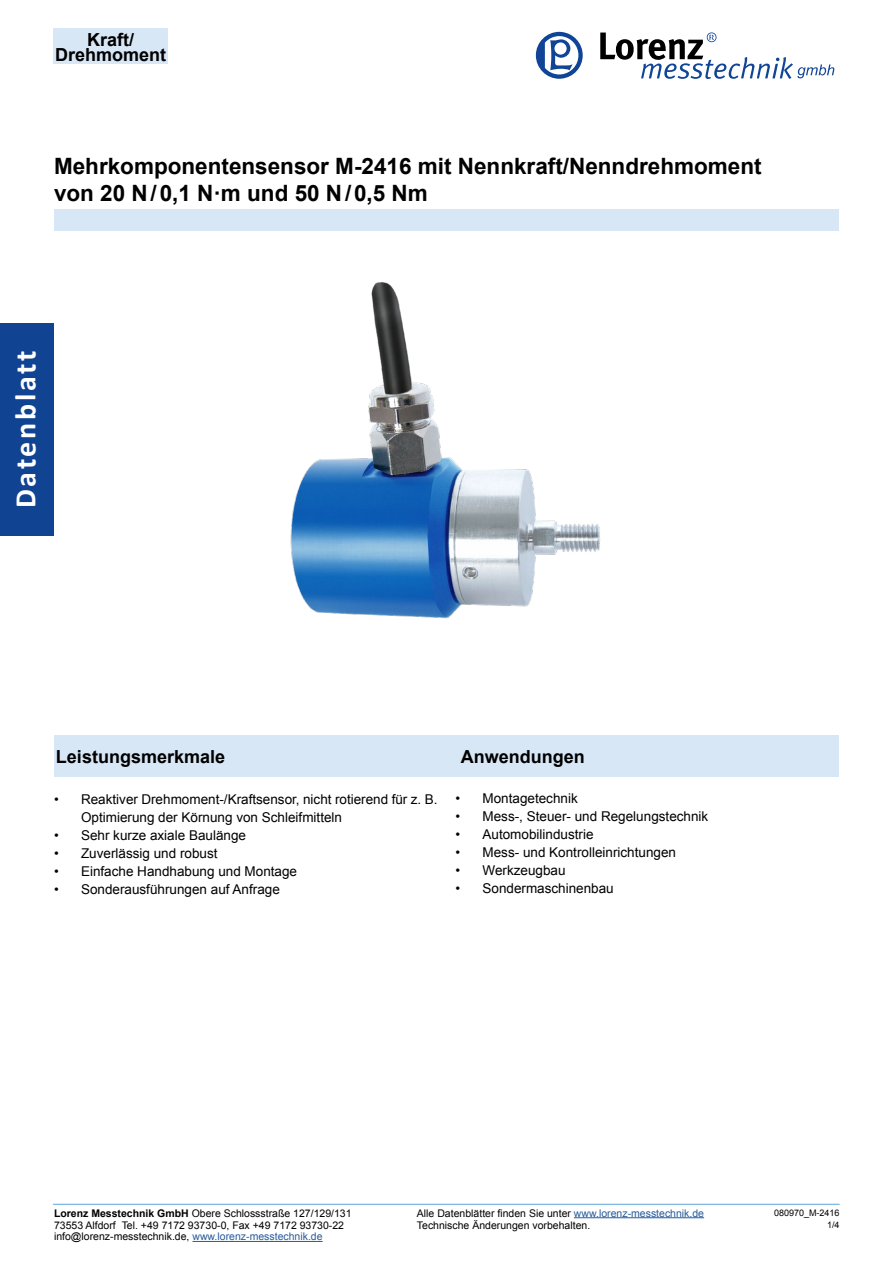
<style>
.page{position:relative;width:893px;height:1263px;background:#fff}
.page>*{position:absolute;margin:0;border:0;box-sizing:border-box;transform-origin:0 0}
.t1{font:700 30px "Calibri";letter-spacing:.09em;color:#fff}
.t2{font:700 22.5px/27px "Arial";color:#000}
.t3{font:700 18px/15px "Arial";color:#000;text-align:center}
.t4{font:13.5px/18px "Arial";color:#000}
.t5{font:10.5px/12.6px "Arial";color:#000}
.t6{font:9px/12.6px "Arial";color:#000;text-align:right}
.s1{font-weight:700}
.s2{color:#275b9b}
</style>
<div class="page">
<div style="left:53px;top:29px;width:115px;height:35px;background:#d8e7f6"></div>
<svg style="left:536px;top:32px;width:47px;height:47px"></svg>
<svg style="left:600px;top:32px;width:234px;height:47px"></svg>
<div style="left:0;top:323px;width:53px;height:213px;background:#104493"></div>
<hr style="left:192px;top:1241px;width:131px;height:1px;background:#275b9b">
<hr style="left:574px;top:1217px;width:130px;height:1px;background:#275b9b">
<hr style="left:53px;top:1204px;width:787px;height:1px;background:#6fb0e0">
<img style="left:290px;top:282px;width:310px;height:337px">
<div style="left:54px;top:736px;width:785px;height:41px;background:#d8e7f6"></div>
<div style="left:54px;top:209px;width:785px;height:22px;background:#d8e7f6"></div>
<h3 class="t3" style="left:55px;top:32px;width:113px">Kraft/<br>Drehmoment</h3>
<h2 class="t2" style="left:54px;top:153px;width:709px">Mehrkomponentensensor M-2416 mit Nennkraft/Nenndrehmoment von 20 N/0,1 N·m und 50 N/0,5 Nm</h2>
<h1 class="t1" style="left:6px;top:508px;width:159px;rotate:-90deg">Datenblatt</h1>
<h3 class="t3" style="left:56px;top:750px;width:171px">Leistungsmerkmale</h3>
<h3 class="t3" style="left:461px;top:750px;width:126px">Anwendungen</h3>
<p class="t4" style="left:455px;top:789px;width:124px">• Montagetechnik</p>
<p class="t4" style="left:455px;top:807px;width:254px">• Mess-, Steuer- und Regelungstechnik</p>
<p class="t4" style="left:455px;top:825px;width:140px">• Automobilindustrie</p>
<p class="t4" style="left:455px;top:843px;width:222px">• Mess- und Kontrolleinrichtungen</p>
<p class="t4" style="left:455px;top:861px;width:112px">• Werkzeugbau</p>
<p class="t4" style="left:455px;top:879px;width:160px">• Sondermaschinenbau</p>
<p class="t4" style="left:81px;top:790px;width:358px;text-indent:-27px">• Reaktiver Drehmoment-/Kraftsensor, nicht rotierend für z. B.<br>Optimierung der Körnung von Schleifmitteln</p>
<p class="t4" style="left:54px;top:826px;width:194px">• Sehr kurze axiale Baulänge</p>
<p class="t4" style="left:54px;top:844px;width:165px">• Zuverlässig und robust</p>
<p class="t4" style="left:54px;top:862px;width:245px">• Einfache Handhabung und Montage</p>
<p class="t4" style="left:54px;top:880px;width:227px">• Sonderausführungen auf Anfrage</p>
<p class="t5" style="left:54px;top:1207px;width:299px"><span class="s1">Lorenz Messtechnik GmbH</span> Obere Schlossstraße 127/129/131<br>73553 Alfdorf Tel. +49 7172 93730-0, Fax +49 7172 93730-22</p>
<p class="t5" style="left:54px;top:1230px;width:270px">info@lorenz-messtechnik.de, <span class="s2">www.lorenz-messtechnik.de</span></p>
<p class="t5" style="left:417px;top:1207px;width:289px">Alle Datenblätter finden Sie unter <span class="s2">www.lorenz-messtechnik.de<br></span>Technische Änderungen vorbehalten.</p>
<p class="t6" style="left:774px;top:1206px;width:67px">080970_M-2416<br>1/4</p>
</div>
